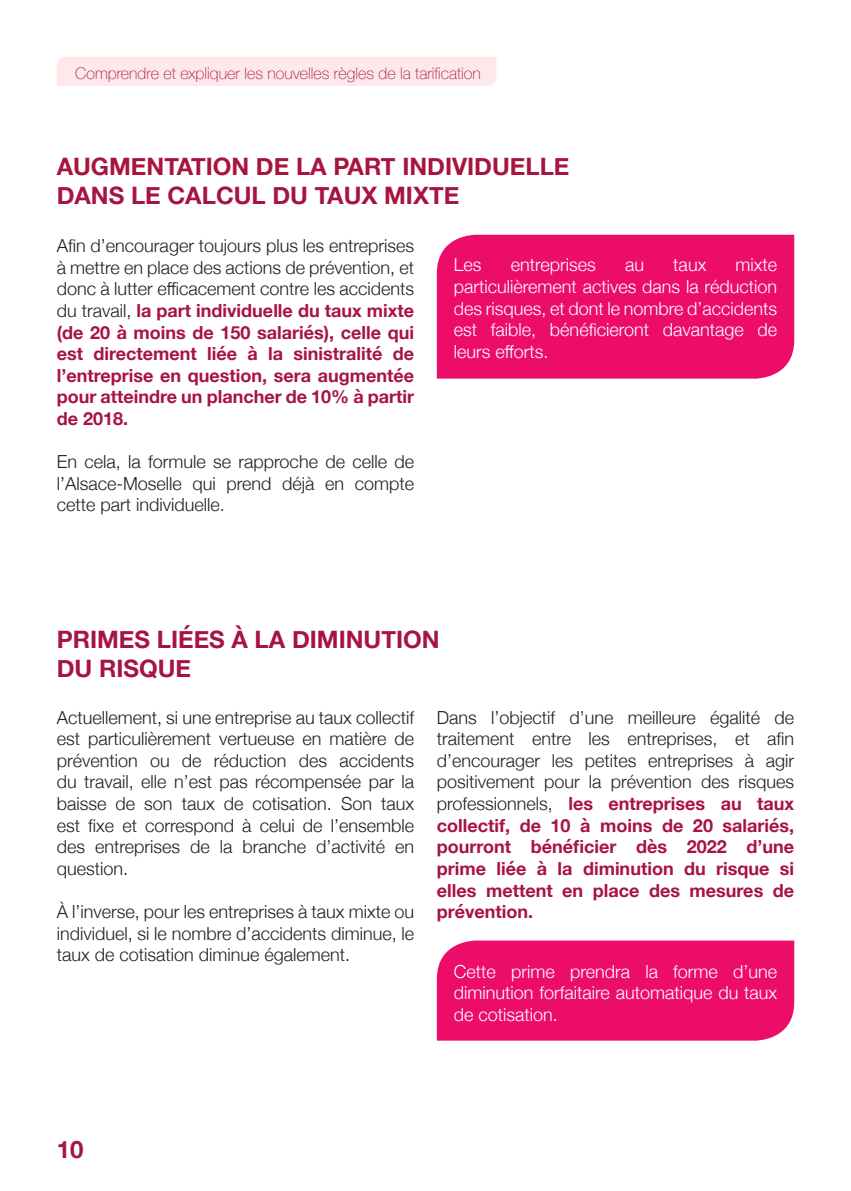
<style>
.page{position:relative;width:851px;height:1191px;background:#fff}
.page>*{position:absolute;margin:0;border:0;box-sizing:border-box;transform-origin:0 0}
.t1{font:700 24px/28.8px "Helvetica Neue";color:#a81440}
.t2{font:300 18px/21.6px "Helvetica Neue";color:#231f20;text-align:justify}
.t3{font:700 18px/21.6px "Helvetica Neue";color:#a81440;text-align:justify}
.t4{font:300 18px/21.6px "Helvetica Neue";color:#fff;text-align:justify}
.t5{font:100 16px "Helvetica Neue";color:#a81440}
.s1{font-weight:300;color:#231f20}
.s2{font-weight:700;color:#a81440}
</style>
<div class="page">
<div style="left:57px;top:57px;width:439px;height:29px;background:#fde8ea"></div>
<div style="left:437px;top:235px;width:357px;height:143px;background:#ec0c6a"></div>
<div style="left:437px;top:940px;width:357px;height:100px;background:#ec0c6a"></div>
<p class="t5" style="left:75px;top:61px;width:407px">Comprendre et expliquer les nouvelles règles de la tarification</p>
<h1 class="t1" style="left:57px;top:153px;width:514px">AUGMENTATION DE LA PART INDIVIDUELLE<br>DANS LE CALCUL DU TAUX MIXTE</h1>
<p class="t3" style="left:57px;top:235px;width:359px"><span class="s1">Afin d’encourager toujours plus les entreprises à mettre en place des actions de prévention, et donc à lutter efficacement contre les accidents du travail,</span> la part individuelle du taux mixte (de 20 à moins de 150 salariés), celle qui est directement liée à la sinistralité de l’entreprise en question, sera augmentée pour atteindre un plancher de 10% à partir de 2018.</p>
<p class="t2" style="left:57px;top:450px;width:359px">En cela, la formule se rapproche de celle de l’Alsace-Moselle qui prend déjà en compte cette part individuelle.</p>
<p class="t4" style="left:454px;top:253px;width:325px;text-indent:281px">mixte particulièrement actives dans la réduction des risques, et dont le nombre d’accidents est faible, bénéficieront davantage de leurs efforts.</p>
<p class="t4" style="left:454px;top:253px;width:29px">Les</p>
<p class="t4" style="left:510px;top:253px;width:87px">entreprises</p>
<p class="t4" style="left:625px;top:253px;width:21px">au</p>
<p class="t4" style="left:673px;top:253px;width:34px">taux</p>
<h1 class="t1" style="left:57px;top:625px;width:384px">PRIMES LIÉES À LA DIMINUTION<br>DU RISQUE</h1>
<p class="t2" style="left:57px;top:705px;width:359px">Actuellement, si une entreprise au taux collectif est particulièrement vertueuse en matière de prévention ou de réduction des accidents du travail, elle n’est pas récompensée par la baisse de son taux de cotisation. Son taux est fixe et correspond à celui de l’ensemble des entreprises de la branche d’activité en question.</p>
<p class="t2" style="left:57px;top:899px;width:359px">À l’inverse, pour les entreprises à taux mixte ou individuel, si le nombre d’accidents diminue, le taux de cotisation diminue également.</p>
<p class="t2" style="left:437px;top:705px;width:359px">Dans l’objectif d’une meilleure égalité de traitement entre les entreprises, et afin d’encourager les petites entreprises à agir positivement pour la prévention des risques professionnels, <span class="s2">les entreprises au taux collectif, de 10 à moins de 20 salariés, pourront bénéficier dès 2022 d’une prime liée à la diminution du risque si elles mettent en place des mesures de prévention.</span></p>
<p class="t4" style="left:454px;top:959px;width:325px">Cette prime prendra la forme d’une diminution forfaitaire automatique du taux de cotisation.</p>
<h1 class="t1" style="left:57px;top:1135px;width:28px">10</h1>
</div>
